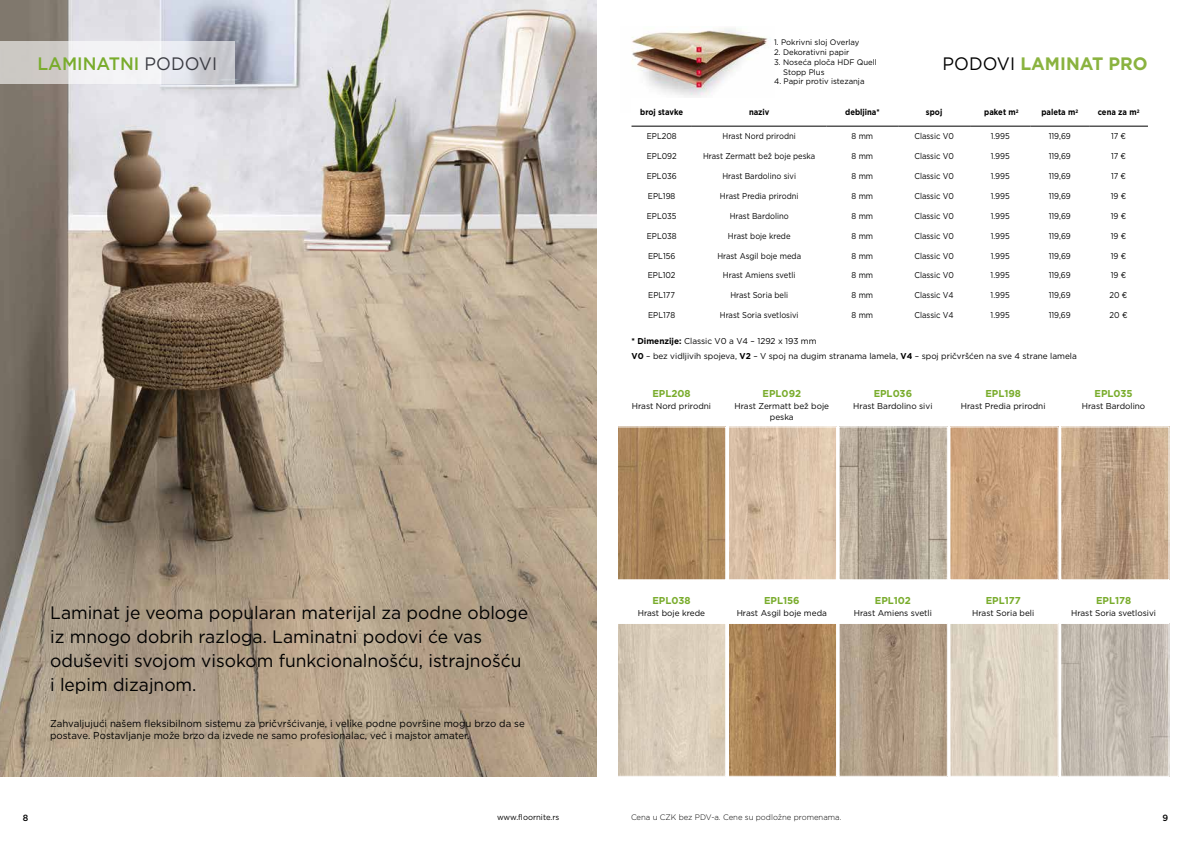
<style>
.page{position:relative;width:1191px;height:842px;background:#fff}
.page>*{position:absolute;margin:0;border:0;box-sizing:border-box;transform-origin:0 0}
.t1{font:18px/24px "Gotham";color:#000}
.t2{font:700 18px "Gotham";color:#8ab33f}
.t3{font:500 18px "Gotham";color:#79ac2c}
.t4{font:10px/12px "Gotham";color:#000}
.t5{font:700 10px "Gotham";color:#79ac2c}
.t6{font:500 9px "Gotham";color:#000}
.t7{font:8.5px "Gotham";color:#000;scale:.9 1}
.t8{font:8.5px/10.2px "Gotham";color:#000;text-align:center}
.t9{font:700 8.5px "Gotham";color:#000;scale:.9 1}
.t10{font:8px/9.8px "Gotham";color:#000}
.t11{font:300 8px "Gotham";color:#000}
.s1{font-weight:400;color:#3b3c43}
.s2{font-weight:400;color:#000}
.s3{font-weight:700}
</style>
<div class="page">
<img style="left:631px;top:28px;width:140px;height:69px">
<img style="left:0;top:0;width:596px;height:777px">
<img style="left:619px;top:428px;width:105px;height:150px">
<div style="left:617px;top:426px;width:109px;height:154px;border:1px solid #fff"></div>
<img style="left:730px;top:428px;width:105px;height:150px">
<div style="left:728px;top:426px;width:109px;height:154px;border:1px solid #fff"></div>
<img style="left:840px;top:428px;width:105px;height:150px">
<div style="left:838px;top:426px;width:109px;height:154px;border:1px solid #fff"></div>
<img style="left:951px;top:428px;width:105px;height:150px">
<div style="left:949px;top:426px;width:109px;height:154px;border:1px solid #fff"></div>
<img style="left:1062px;top:428px;width:105px;height:150px">
<div style="left:1060px;top:426px;width:109px;height:154px;border:1px solid #fff"></div>
<img style="left:619px;top:625px;width:105px;height:150px">
<div style="left:617px;top:623px;width:109px;height:154px;border:1px solid #fff"></div>
<img style="left:730px;top:625px;width:105px;height:150px">
<div style="left:728px;top:623px;width:109px;height:154px;border:1px solid #fff"></div>
<img style="left:840px;top:625px;width:105px;height:150px">
<div style="left:838px;top:623px;width:109px;height:154px;border:1px solid #fff"></div>
<img style="left:951px;top:625px;width:105px;height:150px">
<div style="left:949px;top:623px;width:109px;height:154px;border:1px solid #fff"></div>
<img style="left:1062px;top:625px;width:105px;height:150px">
<div style="left:1060px;top:623px;width:109px;height:154px;border:1px solid #fff"></div>
<svg style="left:0;top:42px;width:234px;height:42px"></svg>
<hr style="left:631px;top:126px;width:61px;height:1px;background:#000">
<hr style="left:692px;top:126px;width:134px;height:1px;background:#000">
<hr style="left:826px;top:126px;width:72px;height:1px;background:#000">
<hr style="left:898px;top:126px;width:72px;height:1px;background:#000">
<hr style="left:970px;top:126px;width:60px;height:1px;background:#000">
<hr style="left:1030px;top:126px;width:59px;height:1px;background:#000">
<hr style="left:1089px;top:126px;width:59px;height:1px;background:#000">
<h1 class="t3" style="left:37px;top:52px;width:181px">LAMINATNI <span class="s1">PODOVI</span></h1>
<h1 class="t1" style="left:50px;top:600px;width:479px">Laminat je veoma popularan materijal za podne obloge iz mnogo dobrih razloga. Laminatni podovi će vas oduševiti svojom visokom funkcionalnošću, istrajnošću i lepim dizajnom.</h1>
<p class="t4" style="left:50px;top:717px;width:476px">Zahvaljujući našem fleksibilnom sistemu za pričvršćivanje, i velike podne površine mogu brzo da se postave. Postavljanje može brzo da izvede ne samo profesionalac, već i majstor amater.</p>
<p class="t10" style="left:774px;top:37px;width:87px">1. Pokrivni sloj Overlay</p>
<p class="t10" style="left:774px;top:47px;width:77px">2. Dekorativni papir</p>
<p class="t10" style="left:783px;top:57px;width:95px;text-indent:-9px">3. Noseća ploča HDF Quell<br>Stopp Plus</p>
<p class="t10" style="left:774px;top:77px;width:92px">4. Papir protiv istezanja</p>
<h1 class="t2" style="left:942px;top:52px;width:207px"><span class="s2">PODOVI</span> LAMINAT PRO</h1>
<p class="t9" style="left:640px;top:107px;width:49px">broj stavke</p>
<p class="t9" style="left:749px;top:107px;width:24px">naziv</p>
<p class="t9" style="left:845px;top:107px;width:40px">debljina*</p>
<p class="t9" style="left:926px;top:107px;width:20px">spoj</p>
<p class="t9" style="left:984px;top:107px;width:40px">paket m<sup>2</sup></p>
<p class="t9" style="left:1041px;top:107px;width:42px">paleta m<sup>2</sup></p>
<p class="t9" style="left:1097px;top:107px;width:48px">cena za m<sup>2</sup></p>
<p class="t7" style="left:647px;top:131px;width:35px">EPL208</p>
<p class="t7" style="left:722px;top:131px;width:83px">Hrast Nord prirodni</p>
<p class="t7" style="left:851px;top:131px;width:26px">8 mm</p>
<p class="t7" style="left:914px;top:131px;width:45px">Classic V0</p>
<p class="t7" style="left:990px;top:131px;width:23px">1.995</p>
<p class="t7" style="left:1048px;top:131px;width:26px">119,69</p>
<p class="t7" style="left:1111px;top:131px;width:18px">17 €</p>
<p class="t7" style="left:647px;top:151px;width:35px">EPL092</p>
<p class="t7" style="left:703px;top:151px;width:126px">Hrast Zermatt bež boje peska</p>
<p class="t7" style="left:851px;top:151px;width:26px">8 mm</p>
<p class="t7" style="left:914px;top:151px;width:45px">Classic V0</p>
<p class="t7" style="left:990px;top:151px;width:23px">1.995</p>
<p class="t7" style="left:1048px;top:151px;width:26px">119,69</p>
<p class="t7" style="left:1111px;top:151px;width:18px">17 €</p>
<p class="t7" style="left:646px;top:171px;width:35px">EPL036</p>
<p class="t7" style="left:722px;top:171px;width:83px">Hrast Bardolino sivi</p>
<p class="t7" style="left:851px;top:171px;width:26px">8 mm</p>
<p class="t7" style="left:914px;top:171px;width:45px">Classic V0</p>
<p class="t7" style="left:990px;top:171px;width:23px">1.995</p>
<p class="t7" style="left:1048px;top:171px;width:26px">119,69</p>
<p class="t7" style="left:1111px;top:171px;width:18px">17 €</p>
<p class="t7" style="left:648px;top:191px;width:32px">EPL198</p>
<p class="t7" style="left:720px;top:191px;width:89px">Hrast Predia prirodni</p>
<p class="t7" style="left:851px;top:191px;width:26px">8 mm</p>
<p class="t7" style="left:914px;top:191px;width:45px">Classic V0</p>
<p class="t7" style="left:990px;top:191px;width:23px">1.995</p>
<p class="t7" style="left:1048px;top:191px;width:26px">119,69</p>
<p class="t7" style="left:1110px;top:191px;width:19px">19 €</p>
<p class="t7" style="left:647px;top:210px;width:34px">EPL035</p>
<p class="t7" style="left:730px;top:210px;width:67px">Hrast Bardolino</p>
<p class="t7" style="left:851px;top:210px;width:26px">8 mm</p>
<p class="t7" style="left:914px;top:210px;width:45px">Classic V0</p>
<p class="t7" style="left:990px;top:210px;width:23px">1.995</p>
<p class="t7" style="left:1048px;top:210px;width:26px">119,69</p>
<p class="t7" style="left:1110px;top:210px;width:19px">19 €</p>
<p class="t7" style="left:647px;top:230px;width:35px">EPL038</p>
<p class="t7" style="left:728px;top:230px;width:71px">Hrast boje krede</p>
<p class="t7" style="left:851px;top:230px;width:26px">8 mm</p>
<p class="t7" style="left:914px;top:230px;width:45px">Classic V0</p>
<p class="t7" style="left:990px;top:230px;width:23px">1.995</p>
<p class="t7" style="left:1048px;top:230px;width:26px">119,69</p>
<p class="t7" style="left:1110px;top:230px;width:19px">19 €</p>
<p class="t7" style="left:648px;top:250px;width:32px">EPL156</p>
<p class="t7" style="left:717px;top:250px;width:94px">Hrast Asgil boje meda</p>
<p class="t7" style="left:851px;top:250px;width:26px">8 mm</p>
<p class="t7" style="left:914px;top:250px;width:45px">Classic V0</p>
<p class="t7" style="left:990px;top:250px;width:23px">1.995</p>
<p class="t7" style="left:1048px;top:250px;width:26px">119,69</p>
<p class="t7" style="left:1110px;top:250px;width:19px">19 €</p>
<p class="t7" style="left:648px;top:270px;width:32px">EPL102</p>
<p class="t7" style="left:723px;top:270px;width:82px">Hrast Amiens svetli</p>
<p class="t7" style="left:851px;top:270px;width:26px">8 mm</p>
<p class="t7" style="left:914px;top:270px;width:45px">Classic V0</p>
<p class="t7" style="left:990px;top:270px;width:23px">1.995</p>
<p class="t7" style="left:1048px;top:270px;width:26px">119,69</p>
<p class="t7" style="left:1110px;top:270px;width:19px">19 €</p>
<p class="t7" style="left:648px;top:290px;width:31px">EPL177</p>
<p class="t7" style="left:730px;top:290px;width:65px">Hrast Soria beli</p>
<p class="t7" style="left:851px;top:290px;width:26px">8 mm</p>
<p class="t7" style="left:914px;top:290px;width:45px">Classic V4</p>
<p class="t7" style="left:990px;top:290px;width:23px">1.995</p>
<p class="t7" style="left:1048px;top:290px;width:26px">119,69</p>
<p class="t7" style="left:1109px;top:290px;width:21px">20 €</p>
<p class="t7" style="left:648px;top:310px;width:32px">EPL178</p>
<p class="t7" style="left:720px;top:310px;width:89px">Hrast Soria svetlosivi</p>
<p class="t7" style="left:851px;top:310px;width:26px">8 mm</p>
<p class="t7" style="left:914px;top:310px;width:45px">Classic V4</p>
<p class="t7" style="left:990px;top:310px;width:23px">1.995</p>
<p class="t7" style="left:1048px;top:310px;width:26px">119,69</p>
<p class="t7" style="left:1109px;top:310px;width:21px">20 €</p>
<p class="t8" style="left:631px;top:334px;width:447px;line-height:14.5px;text-align:left"><span class="s3">* Dimenzije:</span> Classic V0 a V4 – 1292 x 193 mm<br><span class="s3">V0</span> – bez vidljivih spojeva, <span class="s3">V2</span> – V spoj na dugim stranama lamela, <span class="s3">V4</span> – spoj pričvršćen na sve 4 strane lamela</p>
<p class="t5" style="left:652px;top:387px;width:40px">EPL208</p>
<p class="t8" style="left:632px;top:401px;width:81px">Hrast Nord prirodni</p>
<p class="t5" style="left:762px;top:387px;width:40px">EPL092</p>
<p class="t8" style="left:734px;top:401px;width:96px">Hrast Zermatt bež boje peska</p>
<p class="t5" style="left:873px;top:387px;width:40px">EPL036</p>
<p class="t8" style="left:853px;top:401px;width:81px">Hrast Bardolino sivi</p>
<p class="t5" style="left:985px;top:387px;width:37px">EPL198</p>
<p class="t8" style="left:961px;top:401px;width:86px">Hrast Predia prirodni</p>
<p class="t5" style="left:1094px;top:387px;width:40px">EPL035</p>
<p class="t8" style="left:1081px;top:401px;width:65px">Hrast Bardolino</p>
<p class="t5" style="left:652px;top:594px;width:40px">EPL038</p>
<p class="t8" style="left:638px;top:607px;width:69px">Hrast boje krede</p>
<p class="t5" style="left:764px;top:594px;width:37px">EPL156</p>
<p class="t8" style="left:736px;top:607px;width:92px">Hrast Asgil boje meda</p>
<p class="t5" style="left:875px;top:594px;width:38px">EPL102</p>
<p class="t8" style="left:853px;top:607px;width:80px">Hrast Amiens svetli</p>
<p class="t5" style="left:985px;top:594px;width:37px">EPL177</p>
<p class="t8" style="left:972px;top:607px;width:64px">Hrast Soria beli</p>
<p class="t5" style="left:1096px;top:594px;width:37px">EPL178</p>
<p class="t8" style="left:1071px;top:607px;width:86px">Hrast Soria svetlosivi</p>
<p class="t10" style="left:497px;top:812px;width:64px">www.floornite.rs</p>
<p class="t6" style="left:23px;top:812px;width:7px">8</p>
<p class="t6" style="left:1162px;top:812px;width:7px">9</p>
<p class="t11" style="left:631px;top:812px;width:212px">Cena u CZK bez PDV-a. Cene su podložne promenama.</p>
</div>
